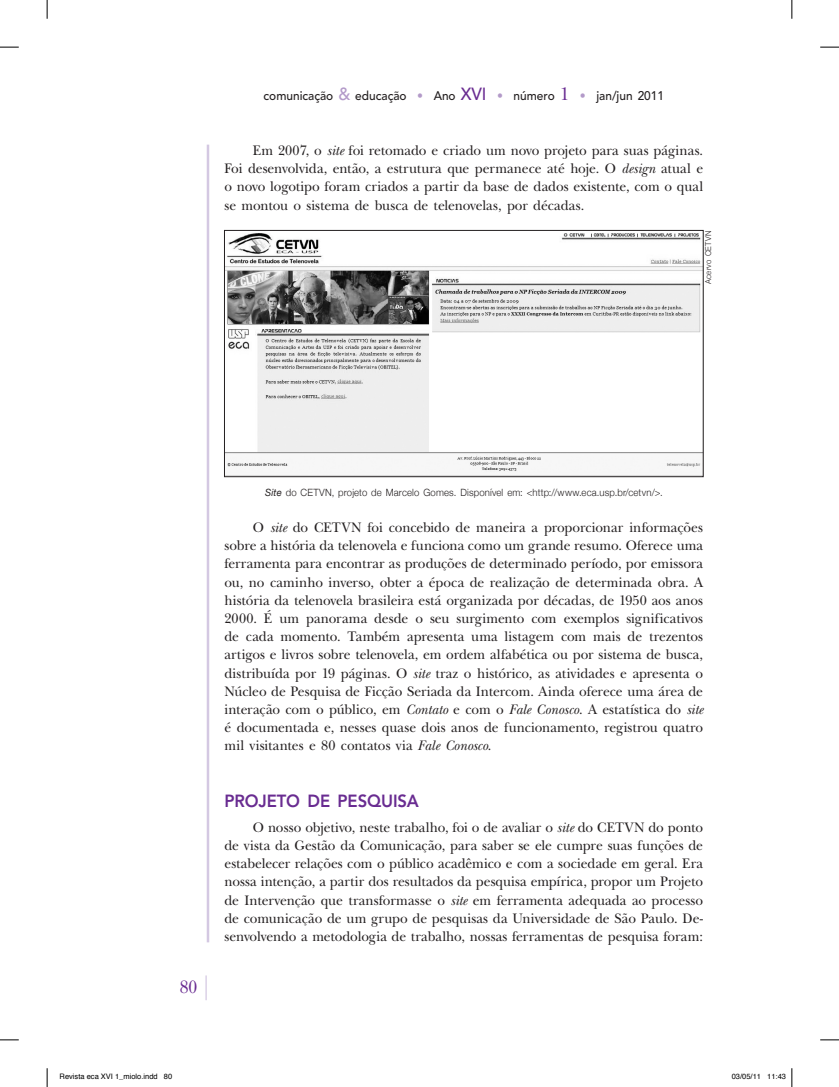
<style>
.page{position:relative;width:839px;height:1087px;background:#fff}
.page>*{position:absolute;margin:0;border:0;box-sizing:border-box;transform-origin:0 0}
.t1{font:18.75px "New Baskerville";color:#692c91;scale:.9 1}
.t2{font:800 17.5px "Avenir";letter-spacing:-.005em;color:#692c91;scale:.95 1}
.t3{font:14.38px/18.1px "New Baskerville";color:#231f20;text-align:justify;scale:.95 1}
.t4{font:500 12.5px "Avenir";color:#231f20;scale:.95 1}
.t5{font:300 10px "Helvetica Neue";letter-spacing:.015em;color:#231f20;scale:.95 1}
.t6{font:300 8.12px "Helvetica Neue";letter-spacing:.025em;color:#231f20;scale:.95 1}
.t7{font:7.5px "Helvetica";color:#000}
.s1{font-size:17.5px;color:#b39ac9}
.s2{color:#b39ac9}
.s3{font-size:17.5px;color:#692c91}
.s4{font-family:"New Baskerville";font-weight:400;font-size:18.75px;color:#692c91}
.s5{font-style:italic}
.s6{font-weight:400;font-style:italic}
</style>
<div class="page">
<hr style="left:207px;top:145px;width:2px;height:797px;background:#d4c8e2">
<hr style="left:205px;top:975px;width:2px;height:25px;background:#d4c8e2">
<img style="left:226px;top:233px;width:475px;height:240px">
<div style="left:224px;top:230px;width:479px;height:247px;border:1px solid #231f20"></div>
<svg style="left:0;top:46px;width:19px;height:2px"></svg>
<svg style="left:820px;top:46px;width:18px;height:2px"></svg>
<svg style="left:0;top:1039px;width:19px;height:1px"></svg>
<svg style="left:820px;top:1039px;width:18px;height:1px"></svg>
<svg style="left:46px;top:0;width:2px;height:19px"></svg>
<svg style="left:46px;top:1068px;width:2px;height:18px"></svg>
<svg style="left:791px;top:0;width:1px;height:19px"></svg>
<svg style="left:791px;top:1068px;width:1px;height:18px"></svg>
<p class="t4" style="left:263px;top:89px;width:423px">comunicação <span class="s1">&amp;</span> educação <span class="s2">•</span> Ano <span class="s3">XVI</span> <span class="s2">•</span> número <span class="s4">1</span> <span class="s2">•</span> jan/jun 2011</p>
<p class="t3" style="left:224px;top:141px;width:505px;text-indent:28px">Em 2007, o <span class="s5">site</span> foi retomado e criado um novo projeto para suas páginas.<br>Foi desenvolvida, então, a estrutura que permanece até hoje. O <span class="s5">design</span> atual e o novo logotipo foram criados a partir da base de dados existente, com o qual se montou o sistema de busca de telenovelas, por décadas.</p>
<p class="t6" style="left:703px;top:284px;width:57px;rotate:-90deg">Acervo CETVN</p>
<p class="t5" style="left:265px;top:486px;width:420px"><span class="s6">Site</span> do CETVN, projeto de Marcelo Gomes. Disponível em: &lt;http://www.eca.usp.br/cetvn/&gt;.</p>
<p class="t3" style="left:224px;top:518px;width:505px;text-indent:28px">O <span class="s5">site</span> do CETVN foi concebido de maneira a proporcionar informações sobre a história da telenovela e funciona como um grande resumo. Oferece uma ferramenta para encontrar as produções de determinado período, por emissora ou, no caminho inverso, obter a época de realização de determinada obra. A história da telenovela brasileira está organizada por décadas, de 1950 aos anos 2000. É um panorama desde o seu surgimento com exemplos significativos de cada momento. Também apresenta uma listagem com mais de trezentos artigos e livros sobre telenovela, em ordem alfabética ou por sistema de busca, distribuída por 19 páginas. O <span class="s5">site</span> traz o histórico, as atividades e apresenta o Núcleo de Pesquisa de Ficção Seriada da Intercom. Ainda oferece uma área de interação com o público, em <span class="s5">Contato</span> e com o <span class="s5">Fale Conosco</span>. A estatística do <span class="s5">site </span>é documentada e, nesses quase dois anos de funcionamento, registrou quatro mil visitantes e 80 contatos via <span class="s5">Fale Conosco</span>.</p>
<h1 class="t1" style="left:180px;top:975px;width:21px">80</h1>
<p class="t2" style="left:224px;top:790px;width:206px">PROJETO DE PESQUISA</p>
<p class="t3" style="left:224px;top:818px;width:505px;text-indent:28px">O nosso objetivo, neste trabalho, foi o de avaliar o <span class="s5">site</span> do CETVN do ponto de vista da Gestão da Comunicação, para saber se ele cumpre suas funções de estabelecer relações com o público acadêmico e com a sociedade em geral. Era nossa intenção, a partir dos resultados da pesquisa empírica, propor um Projeto de Intervenção que transformasse o <span class="s5">site</span> em ferramenta adequada ao processo de comunicação de um grupo de pesquisas da Universidade de São Paulo. De&shy;senvolvendo a metodologia de trabalho, nossas ferramentas de pesquisa foram:</p>
<p class="t7" style="left:60px;top:1070px;width:114px">Revista eca XVI 1_miolo.indd 80</p>
<p class="t7" style="left:731px;top:1070px;width:56px">03/05/11 11:43</p>
</div>
